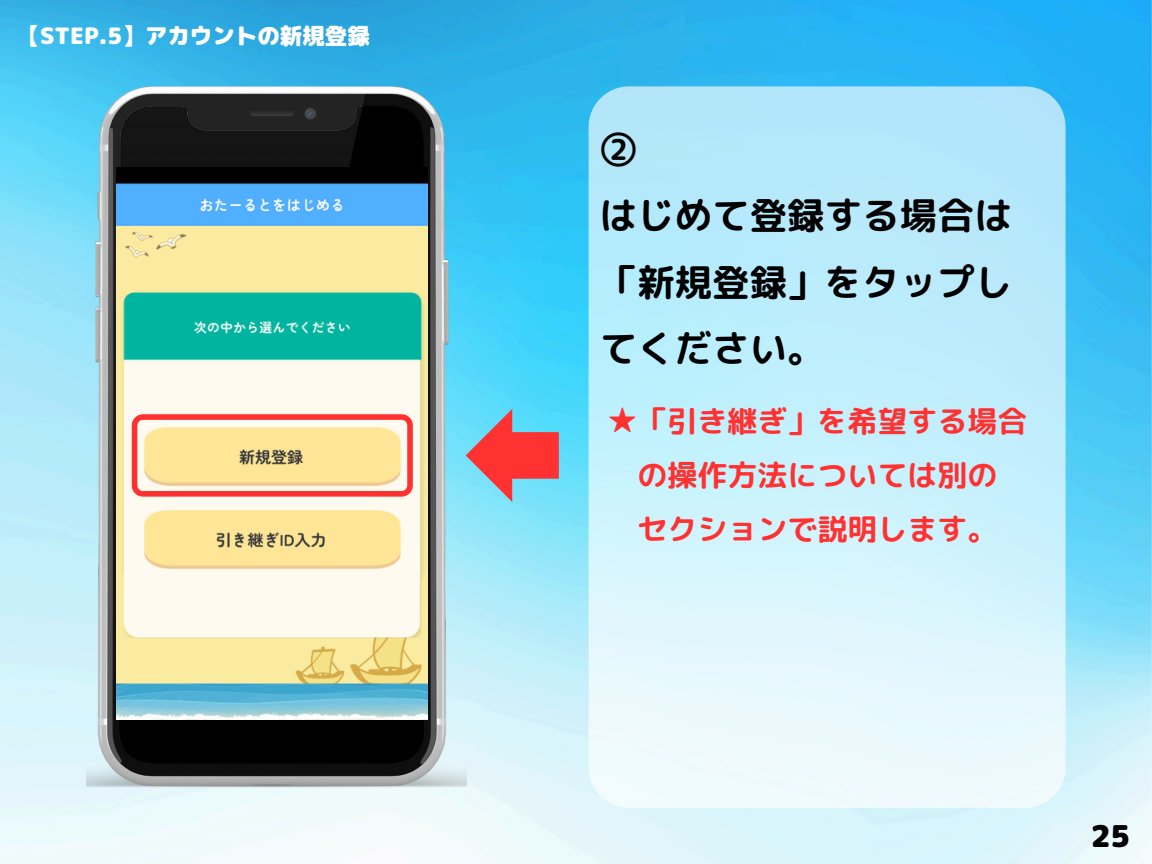
<style>
.page{position:relative;width:1152px;height:864px;background:#fff}
.page>*{position:absolute;margin:0;border:0;box-sizing:border-box;transform-origin:0 0}
.t1{font:37.5px/66.3px "rounded mplus 1 p bold";color:#000}
.t2{font:30px/54px "rounded mplus 1 p bold";color:#ff3131;text-align:center}
.t3{font:30px "rounded mplus 1 p black";color:#000}
.t4{font:22.5px "rounded mplus 1 p black";color:#fff}
</style>
<div class="page">
<img style="left:0;top:0;width:1152px;height:864px">
<svg style="left:589px;top:86px;width:477px;height:722px;background:#caf0fc"></svg>
<img style="left:86px;top:86px;width:381px;height:701px">
<img style="left:117px;top:168px;width:310px;height:552px">
<svg style="left:132px;top:414px;width:281px;height:82px;background:#fac895"></svg>
<svg style="left:466px;top:409px;width:93px;height:93px;background:#b58795"></svg>
<p class="t4" style="left:18px;top:20px;width:354px">【STEP.5】アカウントの新規登録</p>
<h1 class="t1" style="left:600px;top:115px;width:414px">②<br>はじめて登録する場合は「新規登録」をタップしてください。</h1>
<h2 class="t2" style="left:608px;top:394px;width:421px">★「引き継ぎ」を希望する場合の操作方法については別の<br>セクションで説明します。</h2>
<p class="t3" style="left:1091px;top:815px;width:41px">25</p>
</div>
